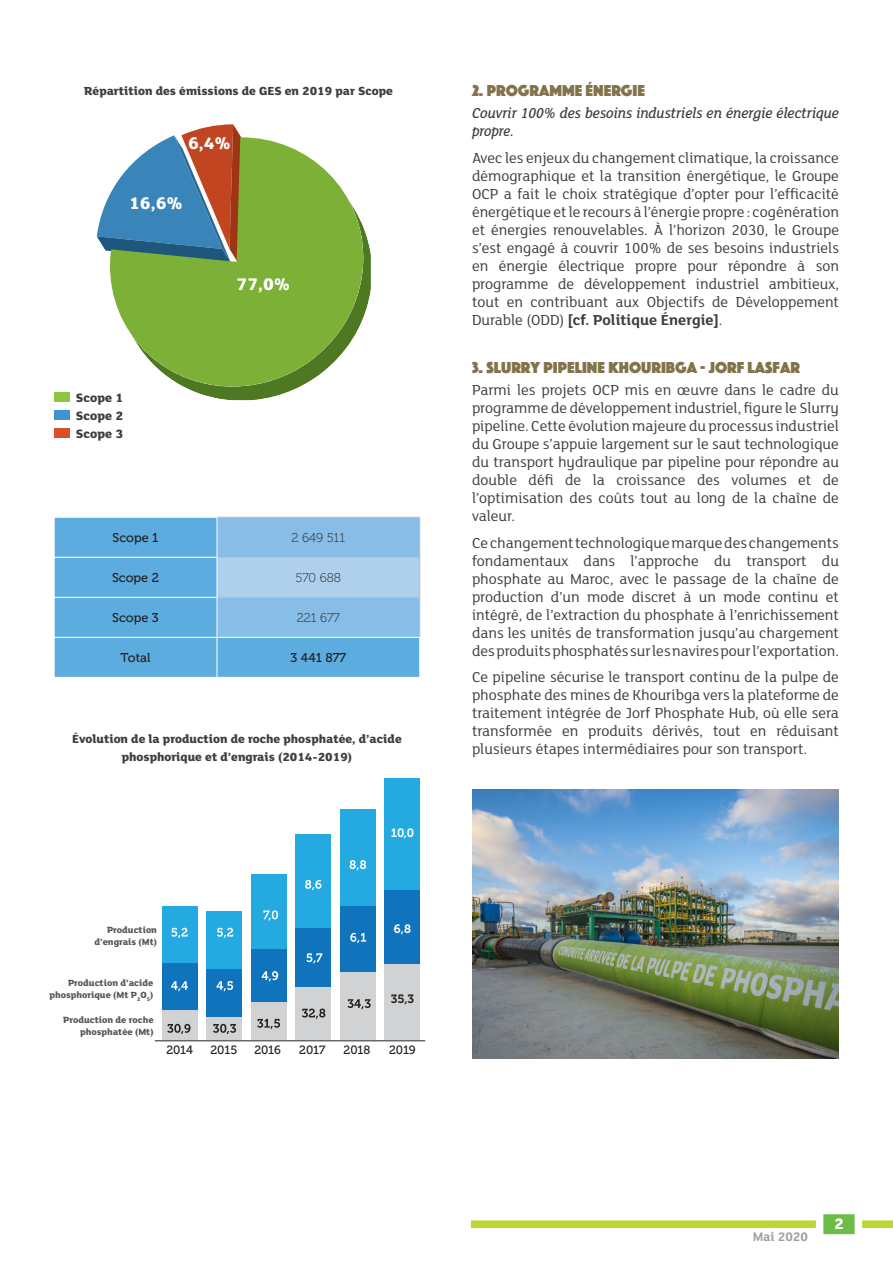
<style>
.page{position:relative;width:893px;height:1263px;background:#fff}
.page>*{position:absolute;margin:0;border:0;box-sizing:border-box;transform-origin:0 0}
.t1{font:800 18.3px "FS Lola";color:#fff}
.t2{font:16.5px "Phosphate Solid";color:#82734a}
.t3{font:800 16.5px "FS Lola";color:#fff}
.t4{font:15.75px/18px "FS Lola";color:#3e3e3f;text-align:justify}
.t5{font:italic 500 15.75px/18px "FS Lola";color:#3e3e3f;scale:.93 1}
.t6{font:700 13.5px "FS Lola";color:#9d9fa2}
.t7{font:800 13.2px/17.9px "FS Lola";color:#3e3e3f;text-align:justify}
.t8{font:800 12.75px/18px "FS Lola";color:#3e3e3f;text-align:center}
.t9{font:12.75px "Museo 500";color:#231f20}
.t10{font:12.75px "Museo 100";color:#231f20}
.t11{font:12px "Museo 500";letter-spacing:-.01em;color:#231f20}
.t12{font:12px "Museo 700";color:#fff}
.t13{font:12px "Museo 700";color:#231f20}
.t14{font:800 9.75px/12px "FS Lola";color:#57585a;text-align:right}
.s1{font-weight:700}
</style>
<div class="page">
<div style="left:471px;top:1220px;width:422px;height:8px;background:#bed630"></div>
<svg style="left:812px;top:1214px;width:54px;height:21px"></svg>
<div style="left:54px;top:392px;width:15px;height:10px;background:#8bc63e"></div>
<div style="left:54px;top:410px;width:15px;height:10px;background:#4193cd"></div>
<div style="left:54px;top:428px;width:15px;height:9px;background:#dc4e27"></div>
<div style="left:55px;top:518px;width:364px;height:159px;background:#5dacdf"></div>
<div style="left:218px;top:518px;width:201px;height:119px;background:#87bde6"></div>
<div style="left:217px;top:557px;width:203px;height:40px;background:#aed0ed"></div>
<hr style="left:217px;top:517px;width:203px;height:1px;background:#bcbdc0">
<hr style="left:419px;top:517px;width:1px;height:40px;background:#bcbdc0">
<hr style="left:217px;top:557px;width:203px;height:1px;background:#bcbdc0">
<hr style="left:419px;top:557px;width:1px;height:40px;background:#bcbdc0">
<hr style="left:217px;top:597px;width:203px;height:1px;background:#bcbdc0">
<hr style="left:419px;top:597px;width:1px;height:40px;background:#bcbdc0">
<hr style="left:217px;top:517px;width:1px;height:40px;background:#fff">
<hr style="left:54px;top:557px;width:163px;height:1px;background:#fff">
<hr style="left:217px;top:557px;width:1px;height:40px;background:#fff">
<hr style="left:54px;top:597px;width:163px;height:1px;background:#fff">
<hr style="left:217px;top:597px;width:1px;height:40px;background:#fff">
<hr style="left:54px;top:637px;width:163px;height:1px;background:#fff">
<hr style="left:217px;top:637px;width:203px;height:1px;background:#fff">
<hr style="left:217px;top:637px;width:1px;height:40px;background:#fff">
<hr style="left:155px;top:1040px;width:270px;height:1px;background:#231f20">
<div style="left:162px;top:963px;width:35px;height:49px;background:#1074bc"></div>
<div style="left:162px;top:906px;width:35px;height:57px;background:#24aae1"></div>
<div style="left:162px;top:1011px;width:35px;height:29px;background:#d1d2d4"></div>
<svg style="left:171px;top:928px;width:17px;height:10px"></svg>
<svg style="left:171px;top:981px;width:17px;height:10px"></svg>
<svg style="left:167px;top:1024px;width:24px;height:10px"></svg>
<div style="left:206px;top:969px;width:36px;height:49px;background:#1074bc"></div>
<div style="left:206px;top:911px;width:36px;height:58px;background:#24aae1"></div>
<div style="left:206px;top:1017px;width:36px;height:23px;background:#d1d2d4"></div>
<svg style="left:213px;top:1024px;width:23px;height:10px"></svg>
<svg style="left:216px;top:981px;width:17px;height:10px"></svg>
<svg style="left:217px;top:928px;width:16px;height:10px"></svg>
<div style="left:251px;top:948px;width:35px;height:55px;background:#1074bc"></div>
<div style="left:251px;top:874px;width:35px;height:74px;background:#24aae1"></div>
<div style="left:251px;top:1003px;width:35px;height:37px;background:#d1d2d4"></div>
<svg style="left:257px;top:1019px;width:23px;height:10px"></svg>
<svg style="left:263px;top:910px;width:15px;height:10px"></svg>
<svg style="left:262px;top:971px;width:16px;height:10px"></svg>
<div style="left:340px;top:903px;width:35px;height:69px;background:#1074bc"></div>
<div style="left:340px;top:810px;width:35px;height:96px;background:#24aae1"></div>
<div style="left:340px;top:972px;width:35px;height:68px;background:#d1d2d4"></div>
<svg style="left:347px;top:999px;width:24px;height:10px"></svg>
<svg style="left:350px;top:933px;width:16px;height:10px"></svg>
<svg style="left:350px;top:860px;width:16px;height:10px"></svg>
<div style="left:295px;top:927px;width:36px;height:63px;background:#1074bc"></div>
<div style="left:295px;top:834px;width:36px;height:93px;background:#24aae1"></div>
<div style="left:295px;top:987px;width:36px;height:53px;background:#d1d2d4"></div>
<svg style="left:302px;top:1008px;width:23px;height:11px"></svg>
<svg style="left:306px;top:953px;width:16px;height:10px"></svg>
<svg style="left:305px;top:880px;width:16px;height:10px"></svg>
<div style="left:384px;top:889px;width:36px;height:75px;background:#1074bc"></div>
<div style="left:384px;top:778px;width:36px;height:111px;background:#24aae1"></div>
<div style="left:384px;top:965px;width:36px;height:75px;background:#d1d2d4"></div>
<img style="left:472px;top:790px;width:367px;height:269px">
<svg style="left:97px;top:124px;width:144px;height:127px"></svg>
<svg style="left:108px;top:137px;width:238px;height:192px"></svg>
<svg style="left:128px;top:195px;width:243px;height:205px;fill:#7cb037"></svg>
<p class="t8" style="left:84px;top:81px;width:310px">Répartition des émissions de GES en 2019 par Scope</p>
<p class="t1" style="left:188px;top:130px;width:44px">6,4%</p>
<p class="t1" style="left:129px;top:191px;width:55px">16,6%</p>
<p class="t7" style="left:76px;top:388px;width:49px">Scope 1<br>Scope 2<br>Scope 3</p>
<p class="t1" style="left:237px;top:271px;width:55px">77,0%</p>
<p class="t9" style="left:113px;top:531px;width:48px">Scope 1</p>
<p class="t10" style="left:292px;top:531px;width:55px">2 649 511</p>
<p class="t9" style="left:112px;top:571px;width:48px">Scope 2</p>
<p class="t10" style="left:296px;top:571px;width:47px">570 688</p>
<p class="t9" style="left:112px;top:611px;width:48px">Scope 3</p>
<p class="t10" style="left:297px;top:611px;width:45px">221 677</p>
<p class="t9" style="left:121px;top:651px;width:31px">Total</p>
<p class="t9" style="left:290px;top:651px;width:57px">3 441 877</p>
<p class="t8" style="left:72px;top:729px;width:331px">Évolution de la production de roche phosphatée, d’acide phosphorique et d’engrais (2014-2019)</p>
<p class="t12" style="left:391px;top:826px;width:25px">10,0</p>
<p class="t14" style="left:95px;top:923px;width:64px">Production d’engrais (Mt)</p>
<p class="t12" style="left:394px;top:922px;width:19px">6,8</p>
<p class="t14" style="left:50px;top:976px;width:105px">Production d’acide phosphorique (Mt P<sub>2</sub>O<sub>5</sub>)</p>
<p class="t14" style="left:63px;top:1013px;width:92px">Production de roche phosphatée (Mt)</p>
<p class="t13" style="left:391px;top:992px;width:25px">35,3</p>
<p class="t11" style="left:166px;top:1043px;width:28px">2014</p>
<p class="t11" style="left:210px;top:1043px;width:28px">2015</p>
<p class="t11" style="left:254px;top:1043px;width:28px">2016</p>
<p class="t11" style="left:299px;top:1043px;width:28px">2017</p>
<p class="t11" style="left:344px;top:1043px;width:28px">2018</p>
<p class="t11" style="left:389px;top:1043px;width:28px">2019</p>
<p class="t2" style="left:472px;top:79px;width:174px">2. PROGRAMME ÉNERGIE</p>
<p class="t5" style="left:472px;top:104px;width:396px">Couvrir 100% des besoins industriels en énergie électrique propre.</p>
<p class="t4" style="left:472px;top:148px;width:368px">Avec les enjeux du changement climatique, la croissance démographique et la transition énergétique, le Groupe OCP a fait le choix stratégique d’opter pour l’efficacité énergétique et le recours à l’énergie propre : cogénération et énergies renouvelables. À l’horizon 2030, le Groupe s’est engagé à couvrir 100% de ses besoins industriels en énergie électrique propre pour répondre à son programme de développement industriel ambitieux, tout en contribuant aux Objectifs de Développement Durable (ODD) <span class="s1">[cf. Politique Énergie]</span>.</p>
<p class="t2" style="left:472px;top:356px;width:329px">3. SLURRY PIPELINE KHOURIBGA - JORF LASFAR</p>
<p class="t4" style="left:472px;top:380px;width:368px">Parmi les projets OCP mis en œuvre dans le cadre du programme de développement industriel, figure le Slurry pipeline. Cette évolution majeure du processus industriel du Groupe s’appuie largement sur le saut technologique du transport hydraulique par pipeline pour répondre au double défi de la croissance des volumes et de l’optimisation des coûts tout au long de la chaîne de valeur.</p>
<p class="t4" style="left:472px;top:533px;width:368px">Ce changement technologique marque des changements fondamentaux dans l’approche du transport du phosphate au Maroc, avec le passage de la chaîne de production d’un mode discret à un mode continu et intégré, de l’extraction du phosphate à l’enrichissement dans les unités de transformation jusqu’au chargement des produits phosphatés sur les navires pour l’exportation.</p>
<p class="t4" style="left:472px;top:667px;width:368px">Ce pipeline sécurise le transport continu de la pulpe de phosphate des mines de Khouribga vers la plateforme de traitement intégrée de Jorf Phosphate Hub, où elle sera transformée en produits dérivés, tout en réduisant plusieurs étapes intermédiaires pour son transport.</p>
<p class="t6" style="left:753px;top:1227px;width:57px">Mai 2020</p>
<p class="t3" style="left:834px;top:1212px;width:11px">2</p>
</div>
